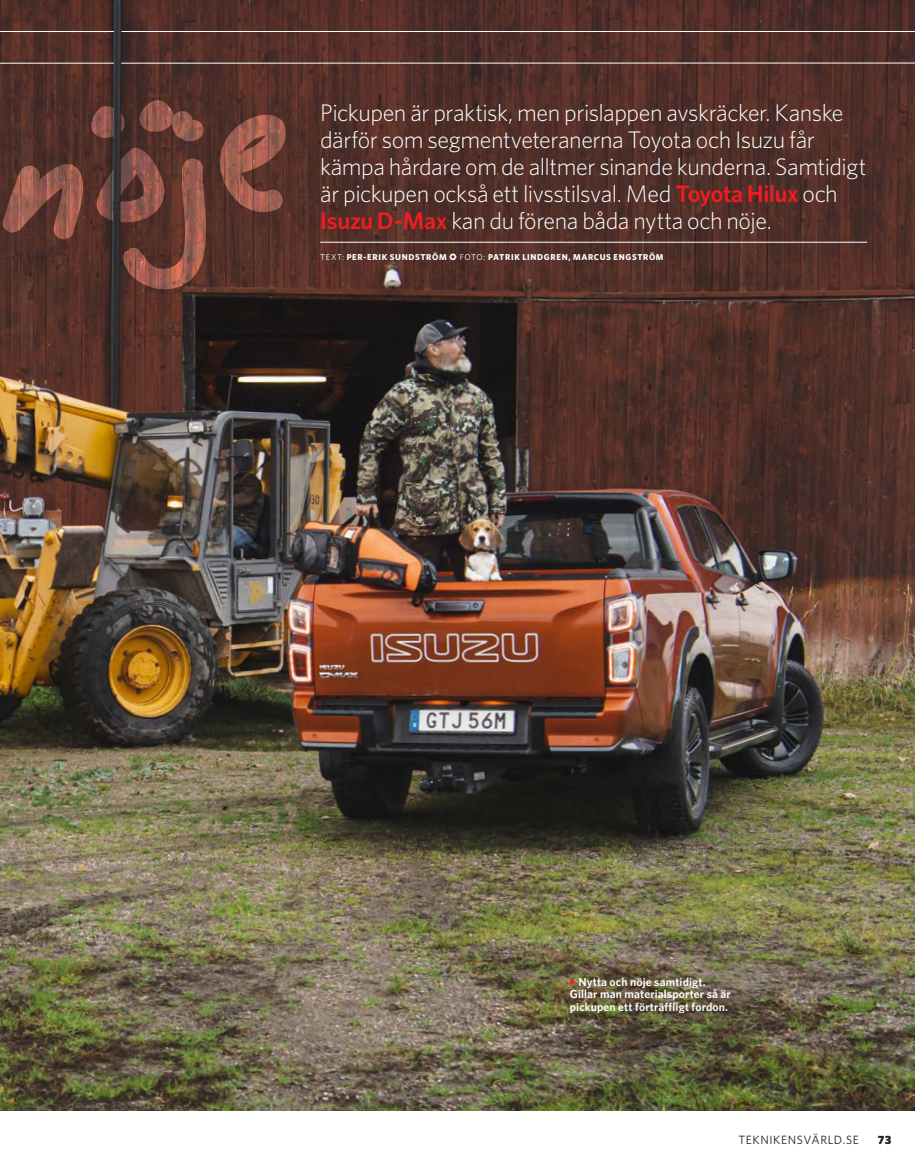
<style>
.page{position:relative;width:915px;height:1170px;background:#fff}
.page>*{position:absolute;margin:0;border:0;box-sizing:border-box;transform-origin:0 0}
._40_Ingress{font:300 24px/27px "Whitney";letter-spacing:-.02em;color:#fff}
.t1{font:12px "Whitney";letter-spacing:.05em;color:#231f20}
.t2{font:900 12px "Whitney HTF";color:#231f20}
.t3{font:600 11.7px/12.8px "Whitney HTF";letter-spacing:.01em;color:#fff}
._30_Byline_-_artikel{font:700 8.55px "Whitney HTF";letter-spacing:.075em;color:#fff}
.s1{font-weight:600;color:#ee1d23}
.s2{font-weight:400}
</style>
<div class="page">
<img style="left:0;top:0;width:914px;height:1110px">
<svg style="left:0;top:31px;width:914px;height:40px"></svg>
<svg style="left:3px;top:100px;width:283px;height:190px;fill:#54312a"></svg>
<hr style="left:320px;top:242px;width:546px;height:1px;background:#fff">
<img style="left:113px;top:0;width:168px;height:349px">
<svg style="left:570px;top:977px;width:5px;height:8px"></svg>
<p class="_40_Ingress" style="left:320px;top:98px;width:547px">Pickupen är praktisk, men prislappen avskräcker. Kanske därför som segmentveteranerna Toyota och Isuzu får kämpa hårdare om de alltmer sinande kunderna. Samtidigt är pickupen också ett livsstilsval. Med <span class="s1">Toyota Hilux</span> och <span class="s1">Isuzu D-Max</span> kan du förena båda nytta och nöje.</p>
<p class="_30_Byline_-_artikel" style="left:320px;top:251px;width:345px"><span class="s2">TEXT:</span> PER-ERIK SUNDSTRÖM • <span class="s2">FOTO:</span> PATRIK LINDGREN, MARCUS ENGSTRÖM</p>
<p class="t3" style="left:569px;top:974px;width:162px;text-indent:9px">Nytta och nöje samtidigt.<br>Gillar man materialsporter så är pickupen ett förträffligt fordon.</p>
<p class="t1" style="left:738px;top:1132px;width:122px">TEKNIKENSVÄRLD.SE</p>
<p class="t2" style="left:877px;top:1132px;width:15px">73</p>
</div>
